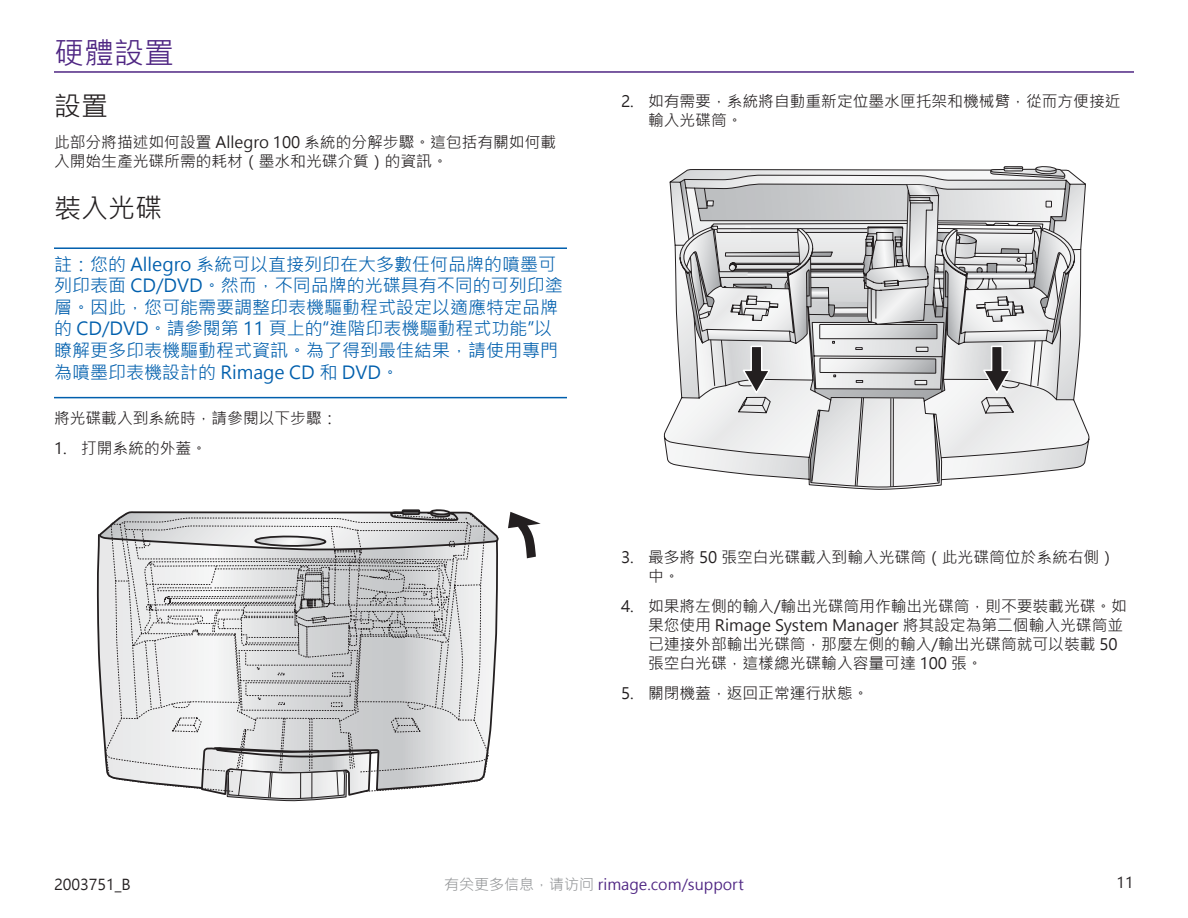
<style>
.page{position:relative;width:1188px;height:918px;background:#fff}
.page>*{position:absolute;margin:0;border:0;box-sizing:border-box;transform-origin:0 0}
.R-PageHeader{font:30px "Microsoft Jheng Hei UI Regular";color:#4f2683}
.R-Heading-Level-01{font:27px "Microsoft Jheng Hei UI Regular";color:#231f20}
.Body{font:18px/21.6px "Microsoft Jheng Hei UI Regular";color:#005fad}
.Body-2{font:15.75px/18.9px "Microsoft Jheng Hei UI Regular";color:#231f20}
.t1{font:15px "Microsoft Jheng Hei UI Regular";color:#4f2683}
.t2{font:15px "Microsoft Jheng Hei UI Regular";color:#231f20}
.s1{color:#949698}
</style>
<div class="page">
<hr style="left:54px;top:71px;width:1080px;height:2px;background:#4f2683">
<hr style="left:54px;top:247px;width:513px;height:2px;background:#005fad">
<hr style="left:54px;top:397px;width:513px;height:1px;background:#005fad">
<svg style="left:99px;top:509px;width:400px;height:293px"></svg>
<svg style="left:508px;top:512px;width:33px;height:46px"></svg>
<div style="left:1036px;top:166px;width:21px;height:6px;border:1px solid #231f20;border-radius:50%"></div>
<div style="left:1004px;top:166px;width:19px;height:3px;border:1px solid #231f20"></div>
<svg style="left:664px;top:167px;width:425px;height:323px"></svg>
<p class="R-PageHeader" style="left:54px;top:35px;width:121px">硬體設置</p>
<p class="R-Heading-Level-01" style="left:54px;top:89px;width:55px">設置</p>
<p class="Body-2" style="left:54px;top:133px;width:504px">此部分將描述如何設置 Allegro 100 系統的分解步驟。這包括有關如何載入開始生產光碟所需的耗材（墨水和光碟介質）的資訊。</p>
<p class="R-Heading-Level-01" style="left:54px;top:191px;width:109px">裝入光碟</p>
<p class="Body" style="left:54px;top:253px;width:510px">註：您的 Allegro 系統可以直接列印在大多數任何品牌的噴墨可列印表面 CD/DVD。然而，不同品牌的光碟具有不同的可列印塗層。因此，您可能需要調整印表機驅動程式設定以適應特定品牌的 CD/DVD。請參閱第 11 頁上的“進階印表機驅動程式功能”以瞭解更多印表機驅動程式資訊。為了得到最佳結果，請使用專門為噴墨印表機設計的 Rimage CD 和 DVD。</p>
<p class="Body-2" style="left:54px;top:409px;width:285px">將光碟載入到系統時，請參閱以下步驟：</p>
<p class="Body-2" style="left:54px;top:439px;width:154px">1. 打開系統的外蓋。</p>
<p class="Body-2" style="left:648px;top:92px;width:474px;text-indent:-27px">2. 如有需要，系統將自動重新定位墨水匣托架和機械臂，從而方便接近輸入光碟筒。</p>
<p class="Body-2" style="left:648px;top:548px;width:469px;text-indent:-27px">3. 最多將 50 張空白光碟載入到輸入光碟筒（此光碟筒位於系統右側）中。</p>
<p class="Body-2" style="left:648px;top:597px;width:481px;text-indent:-27px">4. 如果將左側的輸入/輸出光碟筒用作輸出光碟筒，則不要裝載光碟。如果您使用 Rimage System Manager 將其設定為第二個輸入光碟筒並已連接外部輸出光碟筒，那麼左側的輸入/輸出光碟筒就可以裝載 50張空白光碟，這樣總光碟輸入容量可達 100 張。</p>
<p class="Body-2" style="left:621px;top:684px;width:249px">5. 關閉機蓋，返回正常運行狀態。</p>
<p class="t2" style="left:54px;top:875px;width:78px">2003751_B</p>
<p class="t1" style="left:444px;top:875px;width:301px"><span class="s1">有关更多信息，请访问</span> rimage.com/support</p>
<p class="t2" style="left:1117px;top:873px;width:19px">11</p>
</div>
